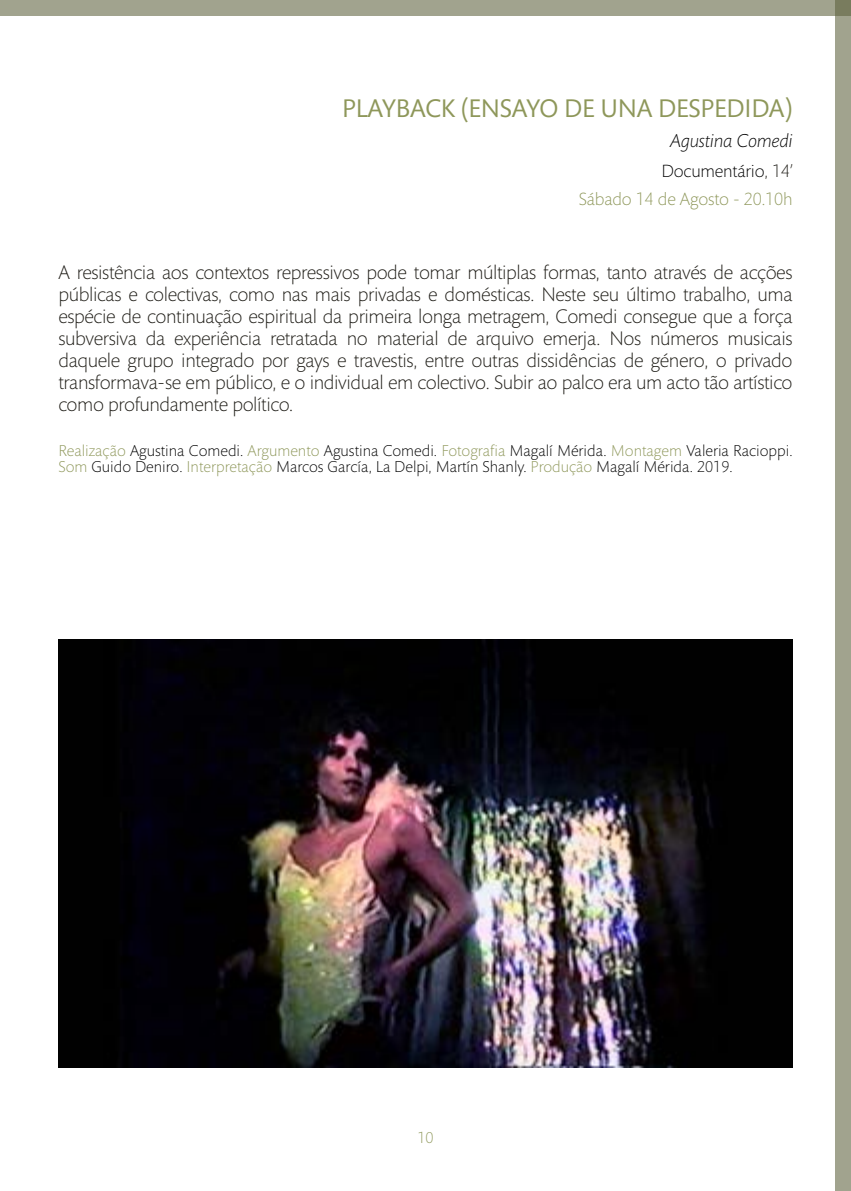
<style>
.page{position:relative;width:851px;height:1191px;background:#fff}
.page>*{position:absolute;margin:0;border:0;box-sizing:border-box;transform-origin:0 0}
.t1{font:26px "Mundo Sans Std";letter-spacing:-.01em;color:#8e975a}
.t2{font:300 20px/22px "Mundo Sans Std";letter-spacing:-.02em;color:#1d1b15;text-align:justify}
.t3{font:italic 300 19px "Mundo Sans Std";letter-spacing:-.01em;color:#000}
.t4{font:300 18px/28px "Mundo Sans Std";letter-spacing:-.01em;color:#8e975a;text-align:right}
.t5{font:300 16px/16px "Mundo Sans Std";color:#000}
.t6{font:300 16px "Mundo Sans Std";color:#8e975a}
.s1{color:#000}
.s2{color:#1d1b15}
.s3{color:#8e975a}
</style>
<div class="page">
<div style="left:0;top:0;width:850px;height:15px;background:#a1a38e"></div>
<div style="left:835px;top:0;width:15px;height:1191px;background:#a1a38e"></div>
<img style="left:58px;top:639px;width:734px;height:428px">
<h1 class="t1" style="left:342px;top:94px;width:451px">PLAYBACK (ENSAYO DE UNA DESPEDIDA)</h1>
<p class="t3" style="left:670px;top:130px;width:124px">Agustina Comedi</p>
<p class="t4" style="left:578px;top:157px;width:215px"><span class="s1">Documentário</span><span class="s2">, 14’<br></span>Sábado 14 de Agosto - 20.10h</p>
<p class="t2" style="left:58px;top:262px;width:735px">A resistência aos contextos repressivos pode tomar múltiplas formas, tanto através de acções públicas e colectivas, como nas mais privadas e domésticas. Neste seu último trabalho, uma espécie de continuação espiritual da primeira longa metragem, Comedi consegue que a força subversiva da experiência retratada no material de arquivo emerja. Nos números musicais daquele grupo integrado por gays e travestis, entre outras dissidências de género, o privado transformava-se em público, e o individual em colectivo. Subir ao palco era um acto tão artístico como profundamente político.</p>
<p class="t5" style="left:58px;top:443px;width:735px"><span class="s3">Realização</span> Agustina Comedi. <span class="s3">Argumento</span> Agustina Comedi. <span class="s3">Fotografia</span> Magalí Mérida. <span class="s3">Montagem</span> Valeria Racioppi.<br><span class="s3">Som</span> Guido Deniro. <span class="s3">Interpretação</span> Marcos García, La Delpi, Martín Shanly. <span class="s3">Produção</span> Magalí Mérida. 2019.</p>
<p class="t6" style="left:417px;top:1129px;width:17px">10</p>
</div>
